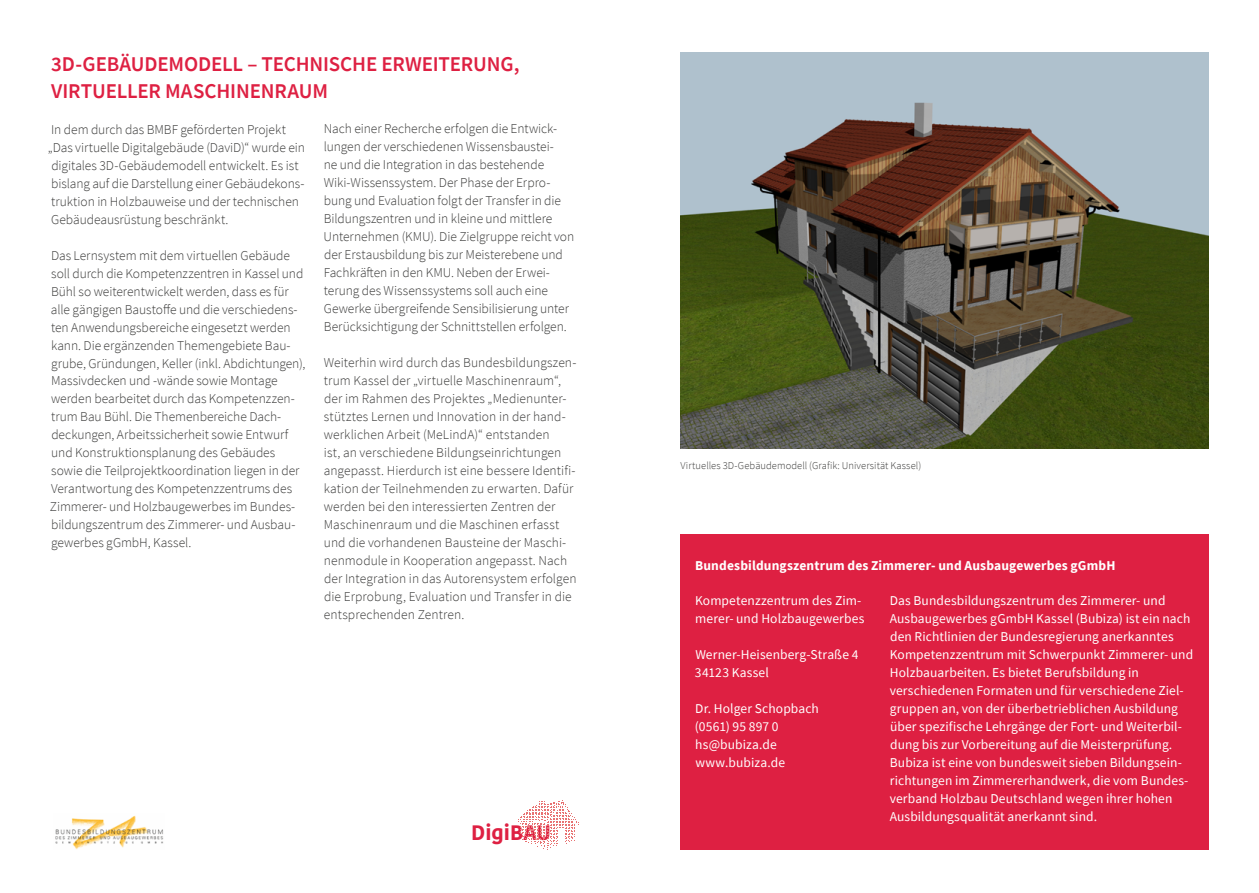
<style>
.page{position:relative;width:1259px;height:893px;background:#fff}
.page>*{position:absolute;margin:0;border:0;box-sizing:border-box;transform-origin:0 0}
.t1{font:600 21px/27px "Source Sans Pro";letter-spacing:-.005em;color:#de2042}
.t2{font:700 20.85px "Kohinoor Devanagari";color:#de2042}
.t3{font:300 13.5px/18px "Source Sans Pro";color:#3a3a39}
.t4{font:13.5px/18px "Source Sans Pro";letter-spacing:.005em;color:#fff}
.t5{font:700 13.5px "Source Sans Pro";letter-spacing:.01em;color:#fff}
.t6{font:300 10.5px "Source Sans Pro";letter-spacing:.01em;color:#3a3a39}
</style>
<div class="page">
<svg style="left:518px;top:800px;width:59px;height:50px"></svg>
<img style="left:680px;top:53px;width:528px;height:396px">
<div style="left:680px;top:534px;width:528px;height:316px;background:#de2042"></div>
<img style="left:55px;top:815px;width:109px;height:35px">
<h1 class="t1" style="left:51px;top:50px;width:470px">3D-GEBÄUDEMODELL – TECHNISCHE ERWEITERUNG,<br>VIRTUELLER MASCHINENRAUM</h1>
<p class="t3" style="left:48px;top:120px;width:259px">In dem durch das BMBF geförderten Projekt „Das virtuelle Digitalgebäude (DaviD)“ wurde ein digitales 3D-Gebäudemodell entwickelt. Es ist bislang auf die Darstellung einer Gebäudekons&shy;truktion in Holzbauweise und der technischen Gebäudeausrüstung beschränkt.</p>
<p class="t3" style="left:50px;top:246px;width:257px">Das Lernsystem mit dem virtuellen Gebäude soll durch die Kompetenzzentren in Kassel und Bühl so weiterentwickelt werden, dass es für alle gängigen Baustoffe und die verschiedens&shy;ten Anwendungsbereiche eingesetzt werden kann. Die ergänzenden Themengebiete Bau&shy;grube, Gründungen, Keller (inkl. Abdichtungen), Massivdecken und -wände sowie Montage werden bearbeitet durch das Kompetenzzen&shy;trum Bau Bühl. Die Themenbereiche Dach&shy;deckungen, Arbeitssicherheit sowie Entwurf und Konstruktionsplanung des Gebäudes sowie die Teilprojektkoordination liegen in der Verantwortung des Kompetenzzentrums des Zimmerer- und Holzbaugewerbes im Bundes&shy;bildungszentrum des Zimmerer- und Ausbau&shy;gewerbes gGmbH, Kassel.</p>
<p class="t3" style="left:324px;top:120px;width:252px">Nach einer Recherche erfolgen die Entwick&shy;lungen der verschiedenen Wissensbaustei-<br>ne und die Integration in das bestehende Wiki-Wissenssystem. Der Phase der Erpro&shy;bung und Evaluation folgt der Transfer in die Bildungszentren und in kleine und mittlere Unternehmen (KMU). Die Zielgruppe reicht von der Erstausbildung bis zur Meisterebene und Fachkräften in den KMU. Neben der Erwei&shy;terung des Wissenssystems soll auch eine Gewerke übergreifende Sensibilisierung unter Berücksichtigung der Schnittstellen erfolgen.</p>
<p class="t3" style="left:324px;top:354px;width:254px">Weiterhin wird durch das Bundesbildungszen&shy;trum Kassel der „virtuelle Maschinenraum“, der im Rahmen des Projektes „Medienunter&shy;stütztes Lernen und Innovation in der hand&shy;werklichen Arbeit (MeLindA)“ entstanden<br>ist, an verschiedene Bildungseinrichtungen angepasst. Hierdurch ist eine bessere Identifi&shy;kation der Teilnehmenden zu erwarten. Dafür werden bei den interessierten Zentren der Maschinenraum und die Maschinen erfasst und die vorhandenen Bausteine der Maschi&shy;nenmodule in Kooperation angepasst. Nach der Integration in das Autorensystem erfolgen die Erprobung, Evaluation und Transfer in die entsprechenden Zentren.</p>
<h2 class="t2" style="left:471px;top:814px;width:81px">DigiBAU</h2>
<p class="t6" style="left:680px;top:459px;width:242px">Virtuelles 3D-Gebäudemodell (Grafik: Universität Kassel)</p>
<p class="t5" style="left:695px;top:557px;width:422px">Bundesbildungszentrum des Zimmerer- und Ausbaugewerbes gGmbH</p>
<p class="t4" style="left:695px;top:591px;width:171px">Kompetenzzentrum des Zim&shy;merer- und Holzbaugewerbes</p>
<p class="t4" style="left:695px;top:645px;width:165px">Werner-Heisenberg-Straße 4<br>34123 Kassel</p>
<p class="t4" style="left:695px;top:699px;width:126px">Dr. Holger Schopbach (0561) 95 897 0 hs@bubiza.de www.bubiza.de</p>
<p class="t4" style="left:889px;top:591px;width:305px">Das Bundesbildungszentrum des Zimmerer- und Ausbaugewerbes gGmbH Kassel (Bubiza) ist ein nach den Richtlinien der Bundesregierung anerkanntes Kompetenzzentrum mit Schwerpunkt Zimmerer- und Holzbauarbeiten. Es bietet Berufsbildung in verschiedenen Formaten und für verschiedene Ziel&shy;gruppen an, von der überbetrieblichen Ausbildung über spezifische Lehrgänge der Fort- und Weiterbil&shy;dung bis zur Vorbereitung auf die Meisterprüfung.<br>Bubiza ist eine von bundesweit sieben Bildungsein&shy;richtungen im Zimmererhandwerk, die vom Bundes&shy;verband Holzbau Deutschland wegen ihrer hohen Ausbildungsqualität anerkannt sind.</p>
</div>
